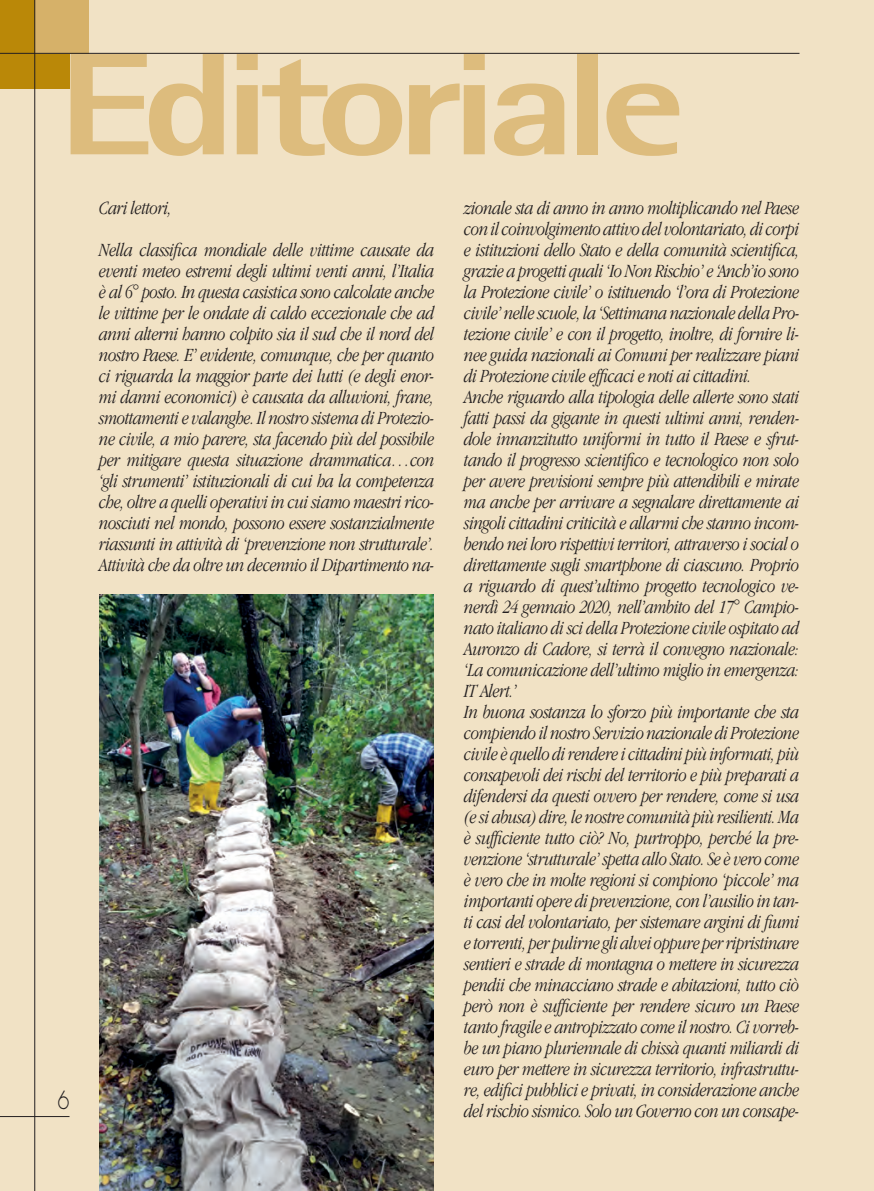
<style>
.page{position:relative;width:874px;height:1191px;background:#fff}
.page>*{position:absolute;margin:0;border:0;box-sizing:border-box;transform-origin:0 0}
.t1{font:800 145.25px "Rotis Sans Serif";letter-spacing:-.07em;color:#ddbc7d;scale:1.3 1}
.t2{font:300 24.5px "Futura";color:#231f20;scale:.8 1}
.t3{font:italic 300 19.25px/21px "Apple Garamond";letter-spacing:-.02em;color:#231f20}
</style>
<div class="page">
<div style="left:0;top:0;width:873px;height:1191px;background:#f1e2c5"></div>
<div style="left:0;top:0;width:69px;height:88px;background:#ba8808"></div>
<div style="left:35px;top:0;width:53px;height:54px;background:#d6b169"></div>
<hr style="left:34px;top:0;width:1px;height:1191px;background:#231f20">
<hr style="left:0;top:53px;width:799px;height:1px;background:#231f20">
<hr style="left:0;top:1116px;width:69px;height:1px;background:#231f20">
<img style="left:99px;top:595px;width:334px;height:596px">
<h1 class="t1" style="left:57px;top:13px;width:485px">Editoriale</h1>
<p class="t2" style="left:57px;top:1084px;width:17px">6</p>
<p class="t3" style="left:99px;top:186px;width:336px;line-height:42px">Cari lettori,<br>Nella classifica mondiale delle vittime causate da</p>
<p class="t3" style="left:99px;top:260px;width:336px;text-align:justify">eventi meteo estremi degli ultimi venti anni, l’Italia è al 6° posto. In questa casistica sono calcolate anche le vittime per le ondate di caldo eccezionale che ad anni alterni hanno colpito sia il sud che il nord del nostro Paese. E’ evidente, comunque, che per quanto ci riguarda la maggior parte dei lutti (e degli enor&shy;mi danni economici) è causata da alluvioni, frane, smottamenti e valanghe. Il nostro sistema di Protezio&shy;ne civile, a mio parere, sta facendo più del possibile per mitigare questa situazione drammatica…con ‘gli strumenti’ istituzionali di cui ha la competenza che, oltre a quelli operativi in cui siamo maestri rico&shy;nosciuti nel mondo, possono essere sostanzialmente riassunti in attività di ‘prevenzione non strutturale’.<br>Attività che da oltre un decennio il Dipartimento na-</p>
<p class="t3" style="left:464px;top:197px;width:337px">zionale sta di anno in anno moltiplicando nel Paese con il coinvolgimento attivo del volontariato, di corpi e istituzioni dello Stato e della comunità scientifica, grazie a progetti quali ‘Io Non Rischio’ e ‘Anch’io sono la Protezione civile’ o istituendo ‘l’ora di Protezione civile’ nelle scuole, la ‘Settimana nazionale della Pro&shy;tezione civile’ e con il progetto, inoltre, di fornire li&shy;nee guida nazionali ai Comuni per realizzare piani di Protezione civile efficaci e noti ai cittadini.<br>Anche riguardo alla tipologia delle allerte sono stati fatti passi da gigante in questi ultimi anni, renden&shy;dole innanzitutto uniformi in tutto il Paese e sfrut&shy;tando il progresso scientifico e tecnologico non solo per avere previsioni sempre più attendibili e mirate ma anche per arrivare a segnalare direttamente ai singoli cittadini criticità e allarmi che stanno incom&shy;bendo nei loro rispettivi territori, attraverso i social o direttamente sugli smartphone di ciascuno. Proprio a riguardo di quest’ultimo progetto tecnologico ve&shy;nerdì 24 gennaio 2020, nell’ambito del 17° Campio&shy;nato italiano di sci della Protezione civile ospitato ad Auronzo di Cadore, si terrà il convegno nazionale: ‘La comunicazione dell’ultimo miglio in emergenza:<br>IT Alert.’<br>In buona sostanza lo sforzo più importante che sta compiendo il nostro Servizio nazionale di Protezione civile è quello di rendere i cittadini più informati, più consapevoli dei rischi del territorio e più preparati a difendersi da questi ovvero per rendere, come si usa (e si abusa) dire, le nostre comunità più resilienti. Ma è sufficiente tutto ciò? No, purtroppo, perché la pre&shy;venzione ‘strutturale’ spetta allo Stato. Se è vero come è vero che in molte regioni si compiono ‘piccole’ ma importanti opere di prevenzione, con l’ausilio in tan&shy;ti casi del volontariato, per sistemare argini di fiumi e torrenti, per pulirne gli alvei oppure per ripristinare sentieri e strade di montagna o mettere in sicurezza pendii che minacciano strade e abitazioni, tutto ciò però non è sufficiente per rendere sicuro un Paese tanto fragile e antropizzato come il nostro. Ci vorreb&shy;be un piano pluriennale di chissà quanti miliardi di euro per mettere in sicurezza territorio, infrastruttu&shy;re, edifici pubblici e privati, in considerazione anche del rischio sismico. Solo un Governo con un consape-</p>
</div>
